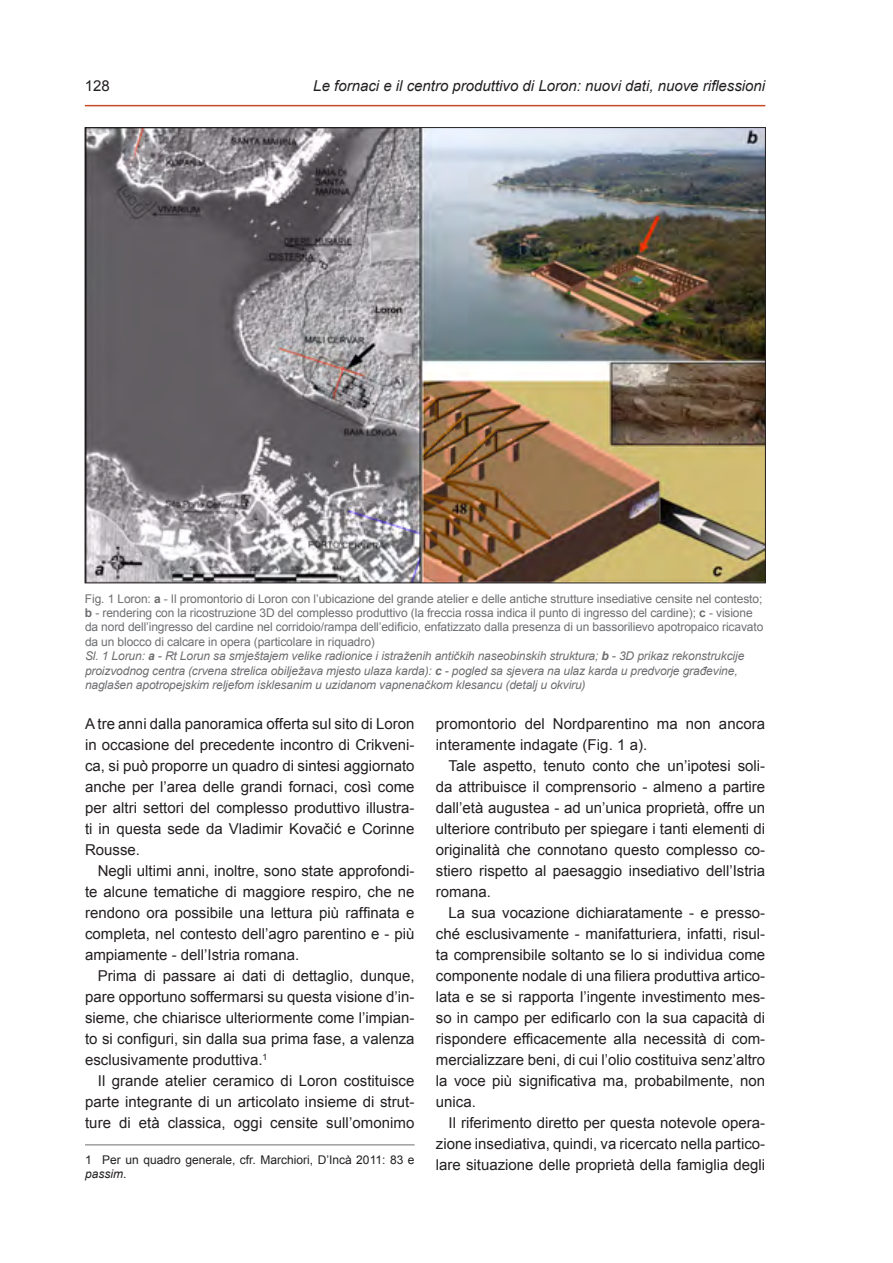
<style>
.page{position:relative;width:893px;height:1263px;background:#fff}
.page>*{position:absolute;margin:0;border:0;box-sizing:border-box;transform-origin:0 0}
.t1{font:15px/21px "Arial";color:#231f20;text-align:justify}
.t2{font:italic 15px "Arial";color:#231f20}
.t3{font:12px/14.4px "Arial";letter-spacing:-.01em;color:#6d6e71}
.t4{font:12px/14.4px "Arial";color:#231f20}
.s1{font-weight:700}
.s2{font-style:italic}
.s3{font-weight:700;font-style:italic}
</style>
<div class="page">
<hr style="left:85px;top:105px;width:680px;height:1px;background:#c74b27">
<hr style="left:85px;top:1144px;width:330px;height:1px;background:#6d6e71">
<img style="left:87px;top:129px;width:677px;height:452px">
<p class="t1" style="left:85px;top:76px;width:27px">128</p>
<p class="t2" style="left:313px;top:76px;width:453px">Le fornaci e il centro produttivo di Loron: nuovi dati, nuove riflessioni</p>
<p class="t3" style="left:85px;top:591px;width:680px">Fig. 1 Loron: <span class="s1">a</span> - Il promontorio di Loron con l’ubicazione del grande atelier e delle antiche strutture insediative censite nel contesto; <span class="s1">b</span> - rendering con la ricostruzione 3D del complesso produttivo (la freccia rossa indica il punto di ingresso del cardine); <span class="s1">c</span> - visione da nord dell’ingresso del cardine nel corridoio/rampa dell’edificio, enfatizzato dalla presenza di un bassorilievo apotropaico ricavato da un blocco di calcare in opera (particolare in riquadro)<br><span class="s2">Sl. 1 Lorun:</span> <span class="s3">a</span> <span class="s2">- Rt Lorun sa smještajem velike radionice i istraženih antičkih naseobinskih struktura;</span> <span class="s3">b</span> <span class="s2">- 3D prikaz rekonstrukcije proizvodnog centra (crvena strelica obilježava mjesto ulaza karda):</span> <span class="s3">c</span> <span class="s2">- pogled sa sjevera na ulaz karda u predvorje građevine, naglašen apotropejskim reljefom isklesanim u uzidanom vapnenačkom klesancu (detalj u okviru)</span></p>
<p class="t1" style="left:436px;top:713px;width:331px">promontorio del Nordparentino ma non ancora interamente indagate (Fig. 1 a).</p>
<p class="t1" style="left:436px;top:755px;width:331px;text-indent:13px">Tale aspetto, tenuto conto che un’ipotesi soli&shy;da attribuisce il comprensorio - almeno a partire dall’età augustea - ad un’unica proprietà, offre un ulteriore contributo per spiegare i tanti elementi di originalità che connotano questo complesso co&shy;stiero rispetto al paesaggio insediativo dell’Istria romana.</p>
<p class="t1" style="left:436px;top:902px;width:331px;text-indent:13px">La sua vocazione dichiaratamente - e presso&shy;ché esclusivamente - manifatturiera, infatti, risul&shy;ta comprensibile soltanto se lo si individua come componente nodale di una filiera produttiva artico&shy;lata e se si rapporta l’ingente investimento mes&shy;so in campo per edificarlo con la sua capacità di rispondere efficacemente alla necessità di com&shy;mercializzare beni, di cui l’olio costituiva senz’altro la voce più significativa ma, probabilmente, non unica.</p>
<p class="t1" style="left:436px;top:1112px;width:331px;text-indent:13px">Il riferimento diretto per questa notevole opera&shy;zione insediativa, quindi, va ricercato nella partico&shy;lare situazione delle proprietà della famiglia degli</p>
<p class="t1" style="left:85px;top:713px;width:331px">A tre anni dalla panoramica offerta sul sito di Loron in occasione del precedente incontro di Crikveni&shy;ca, si può proporre un quadro di sintesi aggiornato anche per l’area delle grandi fornaci, così come per altri settori del complesso produttivo illustra&shy;ti in questa sede da Vladimir Kovačić e Corinne Rousse.</p>
<p class="t1" style="left:85px;top:860px;width:331px;text-indent:13px">Negli ultimi anni, inoltre, sono state approfondi&shy;te alcune tematiche di maggiore respiro, che ne rendono ora possibile una lettura più raffinata e completa, nel contesto dell’agro parentino e - più ampiamente - dell’Istria romana.</p>
<p class="t1" style="left:85px;top:965px;width:331px;text-indent:13px">Prima di passare ai dati di dettaglio, dunque, pare opportuno soffermarsi su questa visione d’in&shy;sieme, che chiarisce ulteriormente come l’impian&shy;to si configuri, sin dalla sua prima fase, a valenza esclusivamente produttiva.<sup>1</sup></p>
<p class="t1" style="left:85px;top:1070px;width:331px;text-indent:13px">Il grande atelier ceramico di Loron costituisce parte integrante di un articolato insieme di strut&shy;ture di età classica, oggi censite sull’omonimo</p>
<p class="t4" style="left:85px;top:1152px;width:331px">1 Per un quadro generale, cfr. Marchiori, D’Incà 2011: 83 e <span class="s2">passim</span>.</p>
</div>
